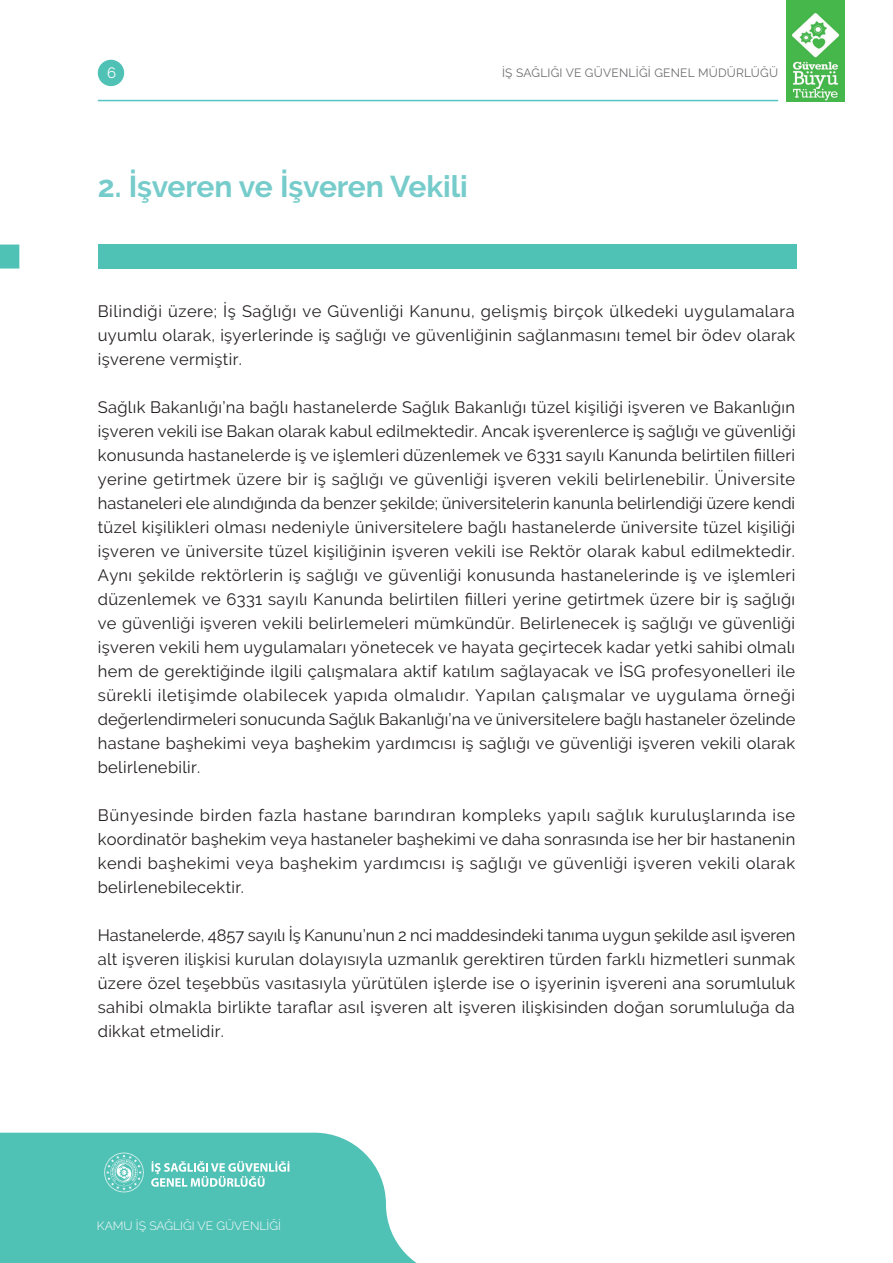
<style>
.page{position:relative;width:893px;height:1263px;background:#fff}
.page>*{position:absolute;margin:0;border:0;box-sizing:border-box;transform-origin:0 0}
.t1{font:700 30px "Raleway";letter-spacing:-.005em;color:#76cbcb}
.t2{font:16.5px/24px "Raleway";letter-spacing:.02em;color:#231f20;text-align:justify}
.t3{font:15px "Raleway";color:#fff}
.t4{font:12px "Raleway";letter-spacing:.02em;color:#6c6d70}
.t5{font:300 12px "Raleway";color:#fff}
</style>
<div class="page">
<svg style="left:0;top:1133px;width:417px;height:130px;background:#60c6bc"></svg>
<div style="left:0;top:245px;width:19px;height:24px;background:#50c1b5"></div>
<hr style="left:98px;top:100px;width:680px;height:1px;background:#55c4c6">
<div style="left:98px;top:60px;width:26px;height:26px;background:#50c1b5;border-radius:50%"></div>
<svg style="left:173px;top:1161px;width:116px;height:26px;background:#83d3ca"></svg>
<img style="left:787px;top:0;width:58px;height:102px">
<div style="left:98px;top:244px;width:698px;height:25px;background:#50c1b5"></div>
<img style="left:76px;top:1149px;width:97px;height:46px">
<p class="t3" style="left:107px;top:64px;width:11px">6</p>
<p class="t4" style="left:502px;top:65px;width:278px">İŞ SAĞLIĞI VE GÜVENLİĞİ GENEL MÜDÜRLÜĞÜ</p>
<h1 class="t1" style="left:98px;top:169px;width:372px">2. İşveren ve İşveren Vekili</h1>
<p class="t2" style="left:98px;top:299px;width:699px">Bilindiği üzere; İş Sağlığı ve Güvenliği Kanunu, gelişmiş birçok ülkedeki uygulamalara uyumlu olarak, işyerlerinde iş sağlığı ve güvenliğinin sağlanmasını temel bir ödev olarak işverene vermiştir.</p>
<p class="t2" style="left:98px;top:395px;width:699px">Sağlık Bakanlığı’na bağlı hastanelerde Sağlık Bakanlığı tüzel kişiliği işveren ve Bakanlığın işveren vekili ise Bakan olarak kabul edilmektedir. Ancak işverenlerce iş sağlığı ve güvenliği konusunda hastanelerde iş ve işlemleri düzenlemek ve 6331 sayılı Kanunda belirtilen fiilleri yerine getirtmek üzere bir iş sağlığı ve güvenliği işveren vekili belirlenebilir. Üniversite hastaneleri ele alındığında da benzer şekilde; üniversitelerin kanunla belirlendiği üzere kendi tüzel kişilikleri olması nedeniyle üniversitelere bağlı hastanelerde üniversite tüzel kişiliği işveren ve üniversite tüzel kişiliğinin işveren vekili ise Rektör olarak kabul edilmektedir.<br>Aynı şekilde rektörlerin iş sağlığı ve güvenliği konusunda hastanelerinde iş ve işlemleri düzenlemek ve 6331 sayılı Kanunda belirtilen fiilleri yerine getirtmek üzere bir iş sağlığı ve güvenliği işveren vekili belirlemeleri mümkündür. Belirlenecek iş sağlığı ve güvenliği işveren vekili hem uygulamaları yönetecek ve hayata geçirtecek kadar yetki sahibi olmalı hem de gerektiğinde ilgili çalışmalara aktif katılım sağlayacak ve İSG profesyonelleri ile sürekli iletişimde olabilecek yapıda olmalıdır. Yapılan çalışmalar ve uygulama örneği değerlendirmeleri sonucunda Sağlık Bakanlığı’na ve üniversitelere bağlı hastaneler özelinde hastane başhekimi veya başhekim yardımcısı iş sağlığı ve güvenliği işveren vekili olarak belirlenebilir.</p>
<p class="t2" style="left:98px;top:803px;width:699px">Bünyesinde birden fazla hastane barındıran kompleks yapılı sağlık kuruluşlarında ise koordinatör başhekim veya hastaneler başhekimi ve daha sonrasında ise her bir hastanenin kendi başhekimi veya başhekim yardımcısı iş sağlığı ve güvenliği işveren vekili olarak belirlenebilecektir.</p>
<p class="t2" style="left:98px;top:923px;width:699px">Hastanelerde, 4857 sayılı İş Kanunu’nun 2 nci maddesindeki tanıma uygun şekilde asıl işveren alt işveren ilişkisi kurulan dolayısıyla uzmanlık gerektiren türden farklı hizmetleri sunmak üzere özel teşebbüs vasıtasıyla yürütülen işlerde ise o işyerinin işvereni ana sorumluluk sahibi olmakla birlikte taraflar asıl işveren alt işveren ilişkisinden doğan sorumluluğa da dikkat etmelidir.</p>
<p class="t5" style="left:97px;top:1219px;width:186px">KAMU İŞ SAĞLIĞI VE GÜVENLİĞİ</p>
</div>
